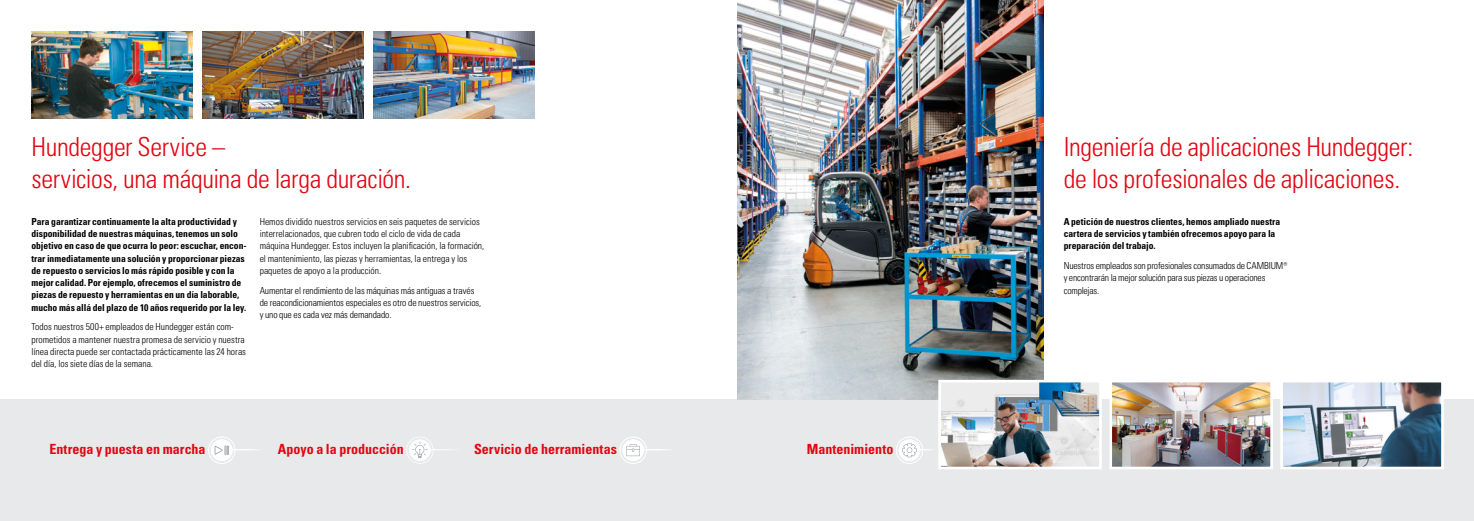
<style>
.page{position:relative;width:1474px;height:521px;background:#fff}
.page>*{position:absolute;margin:0;border:0;box-sizing:border-box;transform-origin:0 0}
.t1{font:300 condensed 26.25px/31.5px "Univers LT Pro";letter-spacing:-.01em;color:#e30613}
.t2{font:700 condensed 14px "Univers LT Pro";color:#e30613}
.t3{font:300 condensed 9.62px/12.2px "Univers LT Pro";letter-spacing:-.005em;color:#000}
.t4{font:700 condensed 9.62px/12.2px "Univers LT Pro";letter-spacing:-.005em;color:#000}
</style>
<div class="page">
<div style="left:0;top:400px;width:1473px;height:121px;background:#e8e9eb"></div>
<img style="left:31px;top:31px;width:161px;height:87px">
<img style="left:202px;top:31px;width:161px;height:87px">
<img style="left:374px;top:31px;width:160px;height:87px">
<img style="left:737px;top:0;width:306px;height:400px">
<img style="left:942px;top:384px;width:155px;height:81px">
<div style="left:938px;top:380px;width:163px;height:89px;border:3px solid #fff"></div>
<img style="left:1113px;top:384px;width:155px;height:81px">
<div style="left:1109px;top:380px;width:163px;height:89px;border:3px solid #fff"></div>
<img style="left:1284px;top:384px;width:155px;height:81px">
<div style="left:1280px;top:380px;width:163px;height:89px;border:3px solid #fff"></div>
<hr style="left:222px;top:449px;width:48px;height:1px;background:#fff">
<svg style="left:208px;top:436px;width:28px;height:28px"></svg>
<hr style="left:420px;top:449px;width:48px;height:1px;background:#fff">
<svg style="left:406px;top:437px;width:28px;height:27px"></svg>
<hr style="left:633px;top:449px;width:49px;height:1px;background:#fff">
<svg style="left:619px;top:436px;width:28px;height:28px"></svg>
<hr style="left:909px;top:449px;width:30px;height:1px;background:#fff">
<svg style="left:896px;top:436px;width:27px;height:28px"></svg>
<h1 class="t1" style="left:32px;top:130px;width:381px">Hundegger Service –<br>servicios, una máquina de larga duración.</h1>
<h1 class="t1" style="left:1063px;top:130px;width:351px">Ingeniería de aplicaciones Hundegger: de los profesionales de aplicaciones.</h1>
<p class="t4" style="left:32px;top:215px;width:217px">Para garantizar continuamente la alta productividad y disponibilidad de nuestras máquinas, tenemos un solo objetivo en caso de que ocurra lo peor: escuchar, encon&shy;trar inmediatamente una solución y proporcionar piezas de repuesto o servicios lo más rápido posible y con la mejor calidad. Por ejemplo, ofrecemos el suministro de piezas de repuesto y herramientas en un día laborable, mucho más allá del plazo de 10 años requerido por la ley.</p>
<p class="t3" style="left:32px;top:320px;width:216px">Todos nuestros 500+ empleados de Hundegger están com&shy;prometidos a mantener nuestra promesa de servicio y nuestra línea directa puede ser contactada prácticamente las 24 horas del día, los siete días de la semana.</p>
<p class="t3" style="left:260px;top:215px;width:226px">Hemos dividido nuestros servicios en seis paquetes de servicios interrelacionados, que cubren todo el ciclo de vida de cada máquina Hundegger. Estos incluyen la planificación, la formación, el mantenimiento, las piezas y herramientas, la entrega y los paquetes de apoyo a la producción.</p>
<p class="t3" style="left:260px;top:283px;width:223px">Aumentar el rendimiento de las máquinas más antiguas a través de reacondicionamientos especiales es otro de nuestros servicios, y uno que es cada vez más demandado.</p>
<h2 class="t2" style="left:49px;top:441px;width:158px">Entrega y puesta en marcha</h2>
<h2 class="t2" style="left:278px;top:441px;width:127px">Apoyo a la producción</h2>
<h2 class="t2" style="left:474px;top:441px;width:144px">Servicio de herramientas</h2>
<h2 class="t2" style="left:806px;top:441px;width:88px">Mantenimiento</h2>
<p class="t4" style="left:1063px;top:215px;width:218px">A petición de nuestros clientes, hemos ampliado nuestra cartera de servicios y también ofrecemos apoyo para la preparación del trabajo.</p>
<p class="t3" style="left:1063px;top:259px;width:225px">Nuestros empleados son profesionales consumados de CAMBIUM® y encontrarán la mejor solución para sus piezas u operaciones complejas.</p>
</div>
